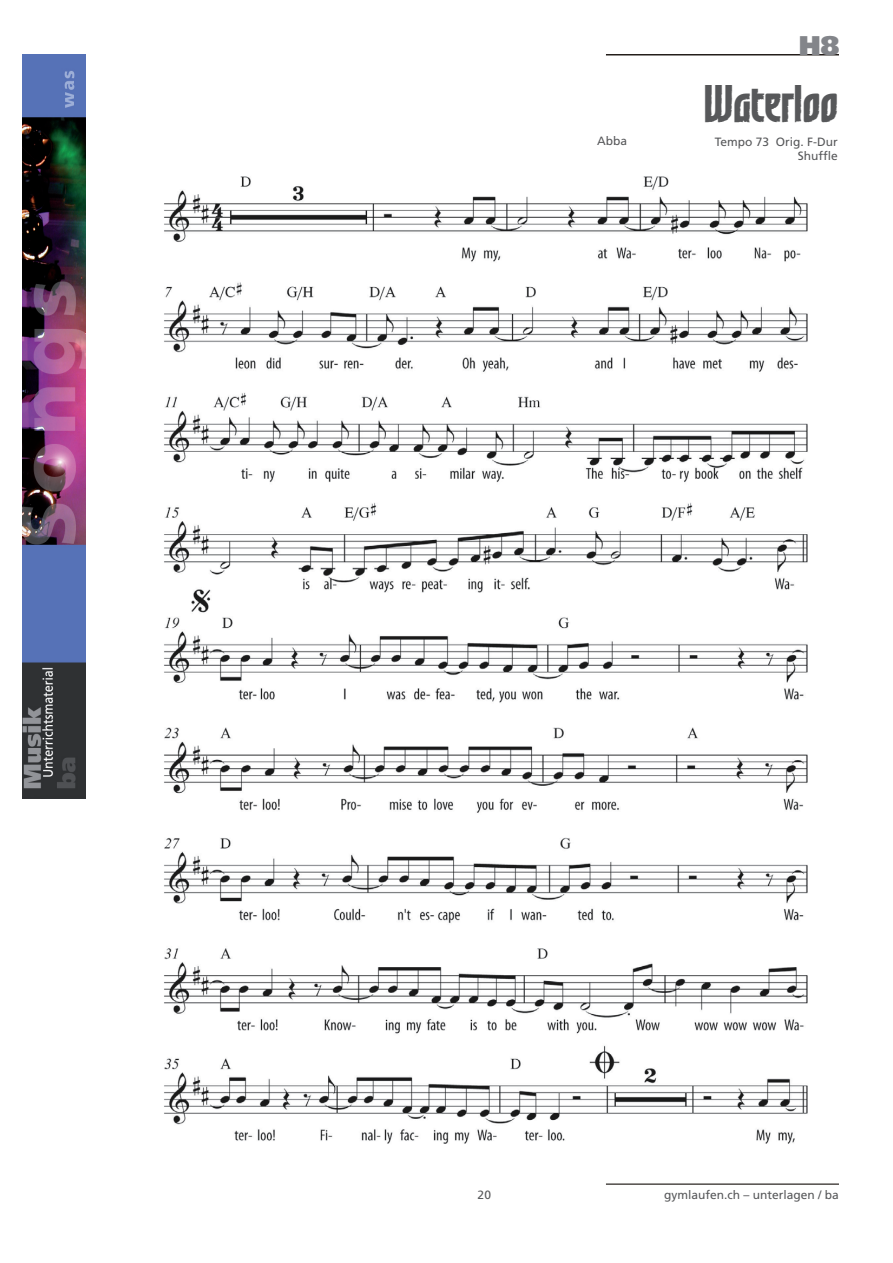
<style>
.page{position:relative;width:893px;height:1263px;background:#fff}
.page>*{position:absolute;margin:0;border:0;box-sizing:border-box;transform-origin:0 0}
.t1{font:700 45px "Grafilone LL";color:#57585a}
.t2{font:900 27px "Frutiger";color:#83858a}
.t3{font:12px/14.4px "Frutiger";color:#57585a;text-align:right}
</style>
<div class="page">
<img style="left:22px;top:54px;width:63px;height:745px">
<hr style="left:606px;top:54px;width:233px;height:1px;background:#241e1b">
<hr style="left:606px;top:1183px;width:233px;height:2px;background:#241e1b">
<img style="left:164px;top:176px;width:644px;height:968px">
<p class="t3" style="left:597px;top:134px;width:31px">Abba</p>
<h2 class="t2" style="left:799px;top:29px;width:42px">H8</h2>
<h1 class="t1" style="left:704px;top:79px;width:135px">Waterloo</h1>
<p class="t3" style="left:715px;top:134px;width:125px">Tempo 73 Orig. F-Dur<br>Shuffle</p>
<p class="t3" style="left:478px;top:1187px;width:15px">20</p>
<p class="t3" style="left:664px;top:1187px;width:176px">gymlaufen.ch – unterlagen / ba</p>
</div>
